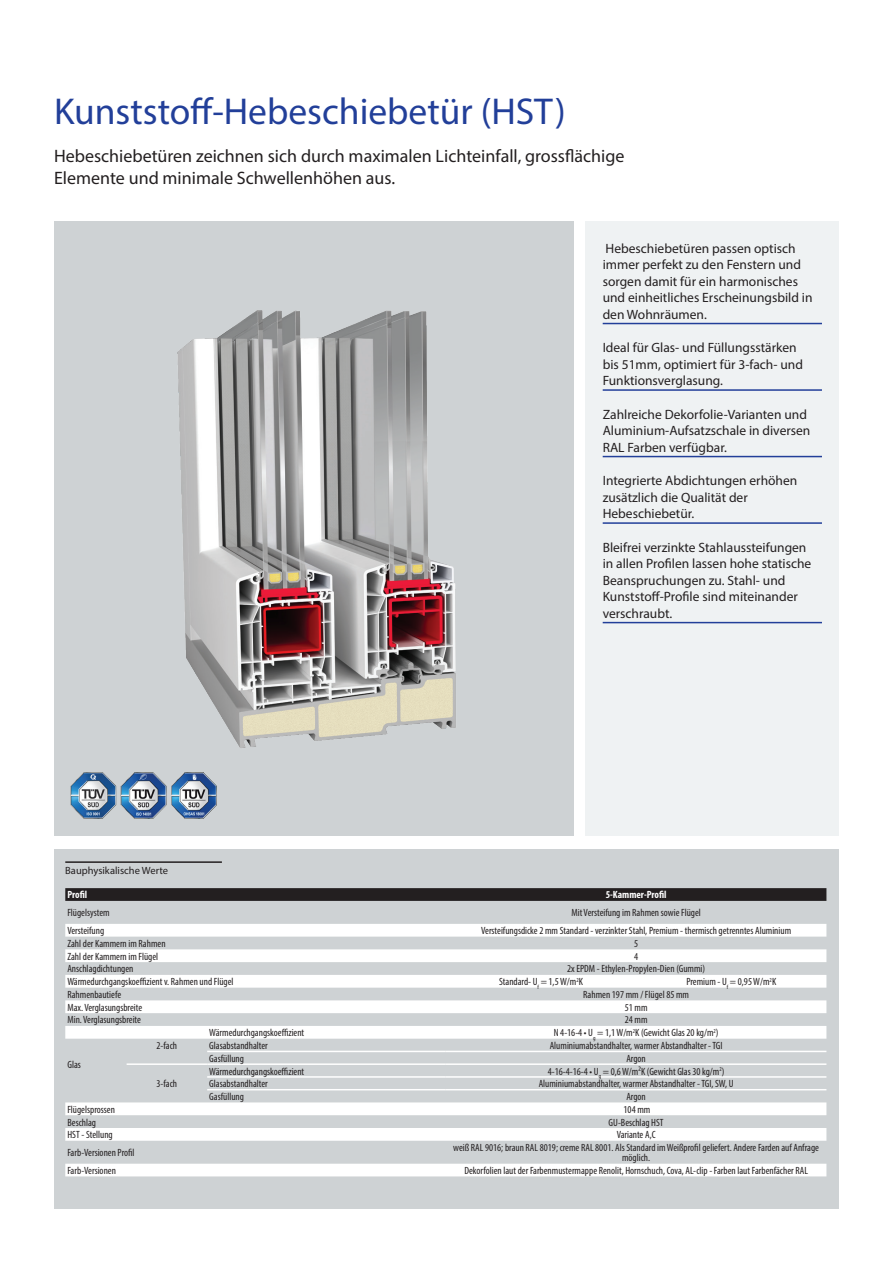
<style>
.page{position:relative;width:893px;height:1263px;background:#fff}
.page>*{position:absolute;margin:0;border:0;box-sizing:border-box;transform-origin:0 0}
.t1{font:37.5px "Myriad Pro";color:#223f99}
.t2{font:18px/21.6px "Myriad Pro";color:#231f20}
.t3{font:13.5px/16.5px "Myriad Pro";color:#231f20}
.t4{font:condensed 10.5px/10.5px "Myriad Pro";color:#231f20;text-align:center}
.t5{font:10.5px "Myriad Pro";color:#231f20}
.t6{font:700 condensed 10.5px "Myriad Pro";color:#fff}
</style>
<div class="page">
<div style="left:54px;top:221px;width:519px;height:615px;background:#ced2d4"></div>
<img style="left:83px;top:310px;width:373px;height:463px">
<div style="left:54px;top:850px;width:785px;height:359px;background:#ced2d4"></div>
<div style="left:586px;top:221px;width:253px;height:615px;background:#eff2f3"></div>
<hr style="left:65px;top:861px;width:157px;height:2px;background:#231f20">
<img style="left:70px;top:773px;width:147px;height:46px">
<hr style="left:603px;top:323px;width:219px;height:1px;background:#223f99">
<hr style="left:603px;top:389px;width:219px;height:2px;background:#223f99">
<hr style="left:603px;top:456px;width:219px;height:1px;background:#223f99">
<hr style="left:603px;top:522px;width:219px;height:2px;background:#223f99">
<hr style="left:603px;top:622px;width:219px;height:1px;background:#223f99">
<svg style="left:65px;top:888px;width:761px;height:13px;background:#262223"></svg>
<svg style="left:65px;top:924px;width:761px;height:252px"></svg>
<hr style="left:207px;top:1051px;width:239px;height:1px;background:#fff">
<hr style="left:446px;top:1051px;width:190px;height:1px;background:#fff">
<hr style="left:636px;top:1051px;width:190px;height:1px;background:#fff">
<hr style="left:446px;top:1063px;width:190px;height:2px;background:#fff">
<hr style="left:636px;top:1063px;width:190px;height:2px;background:#fff">
<hr style="left:207px;top:1076px;width:239px;height:2px;background:#fff">
<hr style="left:446px;top:1076px;width:190px;height:2px;background:#fff">
<hr style="left:636px;top:1076px;width:190px;height:2px;background:#fff">
<hr style="left:207px;top:1089px;width:239px;height:1px;background:#fff">
<hr style="left:446px;top:1089px;width:190px;height:1px;background:#fff">
<hr style="left:636px;top:1089px;width:190px;height:1px;background:#fff">
<hr style="left:127px;top:1063px;width:80px;height:2px;background:#fff">
<hr style="left:207px;top:1063px;width:239px;height:2px;background:#fff">
<h1 class="t1" style="left:54px;top:88px;width:513px">Kunststoff-Hebeschiebetür (HST)</h1>
<h2 class="t2" style="left:54px;top:145px;width:572px">Hebeschiebetüren zeichnen sich durch maximalen Lichteinfall, grossflächige<br>Elemente und minimale Schwellenhöhen aus.</h2>
<p class="t3" style="left:603px;top:239px;width:211px">Hebeschiebetüren passen optisch immer perfekt zu den Fenstern und sorgen damit für ein harmonisches und einheitliches Erscheinungsbild in den Wohnräumen.</p>
<p class="t3" style="left:603px;top:339px;width:202px">Ideal für Glas- und Füllungsstärken bis 51mm, optimiert für 3-fach- und<br>Funktionsverglasung.</p>
<p class="t3" style="left:603px;top:405px;width:209px">Zahlreiche Dekorfolie-Varianten und<br>Aluminium-Aufsatzschale in diversen<br>RAL Farben verfügbar.</p>
<p class="t3" style="left:603px;top:472px;width:196px">Integrierte Abdichtungen erhöhen zusätzlich die Qualität der<br>Hebeschiebetür.</p>
<p class="t3" style="left:603px;top:538px;width:210px">Bleifrei verzinkte Stahlaussteifungen in allen Profilen lassen hohe statische Beanspruchungen zu. Stahl- und Kunststoff-Profile sind miteinander verschraubt.</p>
<p class="t5" style="left:65px;top:864px;width:104px">Bauphysikalische Werte</p>
<p class="t6" style="left:67px;top:888px;width:21px">Profil</p>
<p class="t6" style="left:606px;top:888px;width:62px">5-Kammer-Profil</p>
<p class="t4" style="left:67px;top:907px;width:44px">Flügelsystem</p>
<p class="t4" style="left:571px;top:907px;width:131px">Mit Versteifung im Rahmen sowie Flügel</p>
<p class="t4" style="left:67px;top:925px;width:38px">Versteifung</p>
<p class="t4" style="left:481px;top:925px;width:311px">Versteifungsdicke 2 mm Standard - verzinkter Stahl, Premium - thermisch getrenntes Aluminium</p>
<p class="t4" style="left:67px;top:938px;width:100px">Zahl der Kammern im Rahmen</p>
<p class="t4" style="left:634px;top:938px;width:6px">5</p>
<p class="t4" style="left:67px;top:951px;width:92px">Zahl der Kammern im Flügel</p>
<p class="t4" style="left:634px;top:951px;width:6px">4</p>
<p class="t4" style="left:67px;top:963px;width:68px">Anschlagdichtungen</p>
<p class="t4" style="left:567px;top:963px;width:140px">2x EPDM - Ethylen-Propylen-Dien (Gummi)</p>
<p class="t4" style="left:67px;top:976px;width:168px">Wärmedurchgangskoeffizient v. Rahmen und Flügel</p>
<p class="t4" style="left:499px;top:976px;width:85px">Standard- U<sub>f</sub> = 1,5 W/m<sup>2</sup>K</p>
<p class="t4" style="left:686px;top:976px;width:91px">Premium - U<sub>f</sub> = 0,95 W/m<sup>2</sup>K</p>
<p class="t4" style="left:67px;top:989px;width:55px">Rahmenbautiefe</p>
<p class="t4" style="left:583px;top:989px;width:107px">Rahmen 197 mm / Flügel 85 mm</p>
<p class="t4" style="left:67px;top:1002px;width:76px">Max. Verglasungsbreite</p>
<p class="t4" style="left:625px;top:1002px;width:24px">51 mm</p>
<p class="t4" style="left:67px;top:1015px;width:75px">Min. Verglasungsbreite</p>
<p class="t4" style="left:625px;top:1015px;width:24px">24 mm</p>
<p class="t4" style="left:209px;top:1027px;width:97px">Wärmedurchgangskoeffizient</p>
<p class="t4" style="left:554px;top:1027px;width:166px">N 4-16-4 • U<sub>g</sub> = 1,1 W/m<sup>2</sup>K (Gewicht Glas 20 kg/m<sup>2</sup>)</p>
<p class="t4" style="left:157px;top:1040px;width:22px">2-fach</p>
<p class="t4" style="left:209px;top:1040px;width:60px">Glasabstandhalter</p>
<p class="t4" style="left:550px;top:1040px;width:174px">Aluminiumabstandhalter, warmer Abstandhalter - TGI</p>
<p class="t4" style="left:67px;top:1059px;width:15px">Glas</p>
<p class="t4" style="left:209px;top:1053px;width:36px">Gasfüllung</p>
<p class="t4" style="left:626px;top:1053px;width:21px">Argon</p>
<p class="t4" style="left:209px;top:1066px;width:97px">Wärmedurchgangskoeffizient</p>
<p class="t4" style="left:548px;top:1066px;width:178px">4-16-4-16-4 • U<sub>g</sub> = 0,6 W/m²K (Gewicht Glas 30 kg/m<sup>2</sup>)</p>
<p class="t4" style="left:157px;top:1078px;width:22px">3-fach</p>
<p class="t4" style="left:209px;top:1078px;width:60px">Glasabstandhalter</p>
<p class="t4" style="left:539px;top:1078px;width:196px">Aluminiumabstandhalter, warmer Abstandhalter - TGI, SW, U</p>
<p class="t4" style="left:209px;top:1091px;width:36px">Gasfüllung</p>
<p class="t4" style="left:626px;top:1091px;width:21px">Argon</p>
<p class="t4" style="left:67px;top:1104px;width:49px">Flügelsprossen</p>
<p class="t4" style="left:624px;top:1104px;width:28px">104 mm</p>
<p class="t4" style="left:67px;top:1117px;width:30px">Beschlag</p>
<p class="t4" style="left:609px;top:1117px;width:57px">GU-Beschlag HST</p>
<p class="t4" style="left:67px;top:1129px;width:47px">HST - Stellung</p>
<p class="t4" style="left:617px;top:1129px;width:40px">Variante A,C</p>
<p class="t4" style="left:67px;top:1147px;width:69px">Farb-Versionen Profil</p>
<p class="t4" style="left:453px;top:1142px;width:367px">weiß RAL 9016; braun RAL 8019; creme RAL 8001. Als Standard im Weißprofil geliefert. Andere Farden auf Anfrage möglich.</p>
<p class="t4" style="left:67px;top:1165px;width:50px">Farb-Versionen</p>
<p class="t4" style="left:464px;top:1165px;width:345px">Dekorfolien laut der Farbenmustermappe Renolit, Hornschuch, Cova, AL-clip - Farben laut Farbenfächer RAL</p>
</div>
